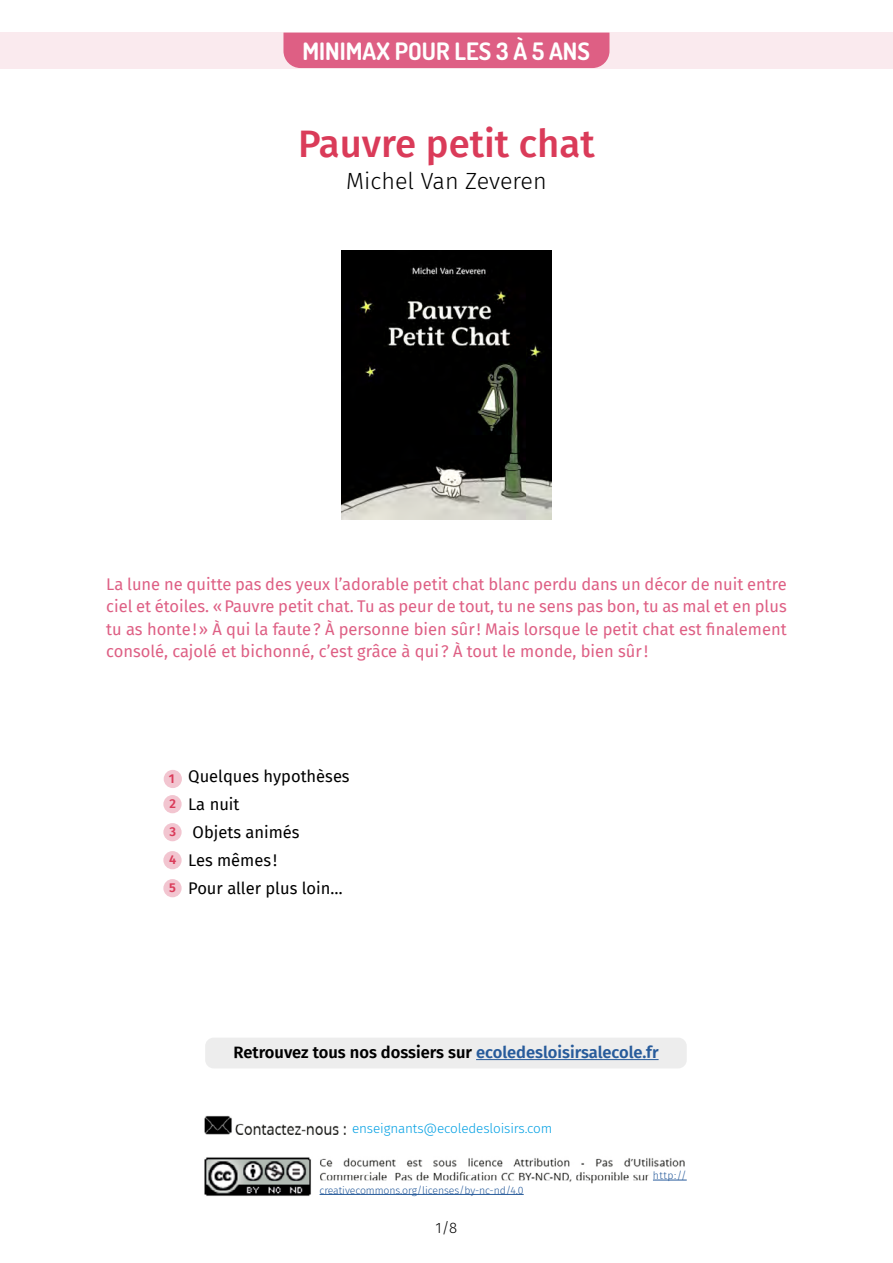
<style>
.page{position:relative;width:893px;height:1263px;background:#fff}
.page>*{position:absolute;margin:0;border:0;box-sizing:border-box;transform-origin:0 0}
.t1{font:500 38.4px "Fira Sans";color:#da3b59}
.t2{font:700 24px "Dosis";color:#fff}
.t3{font:300 23.4px "Fira Sans";color:#000}
.t4{font:16.5px/22.5px "Fira Sans";color:#de5f84;text-align:justify}
.t5{font:16.5px/28px "Fira Sans";color:#000}
.t6{font:600 16.5px "Fira Sans";color:#000}
.t7{font:300 15px "Fira Sans";color:#000}
.t8{font:300 13.5px "Fira Sans";letter-spacing:-.01em;color:#009fe3}
.t9{font:600 12.9px/28px "Fira Sans";color:#da3b59}
.t10{font:300 10.5px "Fira Sans";letter-spacing:-.01em;color:#275b9b}
.s1{color:#275b9b}
</style>
<div class="page">
<div style="left:0;top:32px;width:893px;height:37px;background:#faeaee"></div>
<div style="left:283px;top:33px;width:326px;height:35px;background:#de5f84"></div>
<img style="left:204px;top:1115px;width:483px;height:81px">
<hr style="left:653px;top:1180px;width:34px;height:1px;background:#275b9b">
<hr style="left:320px;top:1194px;width:204px;height:1px;background:#275b9b">
<div style="left:205px;top:1037px;width:482px;height:31px;background:#ededed;border-radius:9px"></div>
<hr style="left:476px;top:1059px;width:183px;height:1px;background:#275b9b">
<div style="left:164px;top:770px;width:18px;height:18px;background:#f2c5d0;border-radius:50%"></div>
<div style="left:163px;top:795px;width:19px;height:18px;background:#f2c5d0;border-radius:50%"></div>
<div style="left:163px;top:823px;width:19px;height:18px;background:#f2c5d0;border-radius:50%"></div>
<div style="left:163px;top:851px;width:19px;height:18px;background:#f2c5d0;border-radius:50%"></div>
<div style="left:163px;top:879px;width:19px;height:18px;background:#f2c5d0;border-radius:50%"></div>
<img style="left:342px;top:251px;width:209px;height:269px">
<h2 class="t2" style="left:303px;top:35px;width:289px">MINIMAX POUR LES 3 À 5 ANS</h2>
<h1 class="t1" style="left:298px;top:112px;width:298px">Pauvre petit chat</h1>
<h3 class="t3" style="left:346px;top:165px;width:202px">Michel Van Zeveren</h3>
<p class="t4" style="left:106px;top:572px;width:682px">La lune ne quitte pas des yeux l’adorable petit chat blanc perdu dans un décor de nuit entre ciel et étoiles. «Pauvre petit chat. Tu as peur de tout, tu ne sens pas bon, tu as mal et en plus tu as honte!» À qui la faute? À personne bien sûr! Mais lorsque le petit chat est finalement consolé, cajolé et bichonné, c’est grâce à qui ? À tout le monde, bien sûr!</p>
<p class="t9" style="left:169px;top:765px;width:8px;line-height:25.2px">1<br>2</p>
<p class="t9" style="left:169px;top:817px;width:9px;text-align:justify">3<br>4<br>5</p>
<p class="t5" style="left:188px;top:762px;width:163px">Quelques hypothèses<br>La nuit<br>Objets animés<br>Les mêmes !<br>Pour aller plus loin…</p>
<p class="t6" style="left:234px;top:1039px;width:426px">Retrouvez tous nos dossiers sur <span class="s1">ecoledesloisirsalecole.fr</span></p>
<p class="t8" style="left:352px;top:1119px;width:202px">enseignants@ecoledesloisirs.com</p>
<p class="t10" style="left:320px;top:1182px;width:206px">creativecommons.org/licenses/by-nc-nd/4.0</p>
<p class="t7" style="left:436px;top:1217px;width:23px">1/8</p>
<p class="t10" style="left:653px;top:1168px;width:35px">http://</p>
</div>
